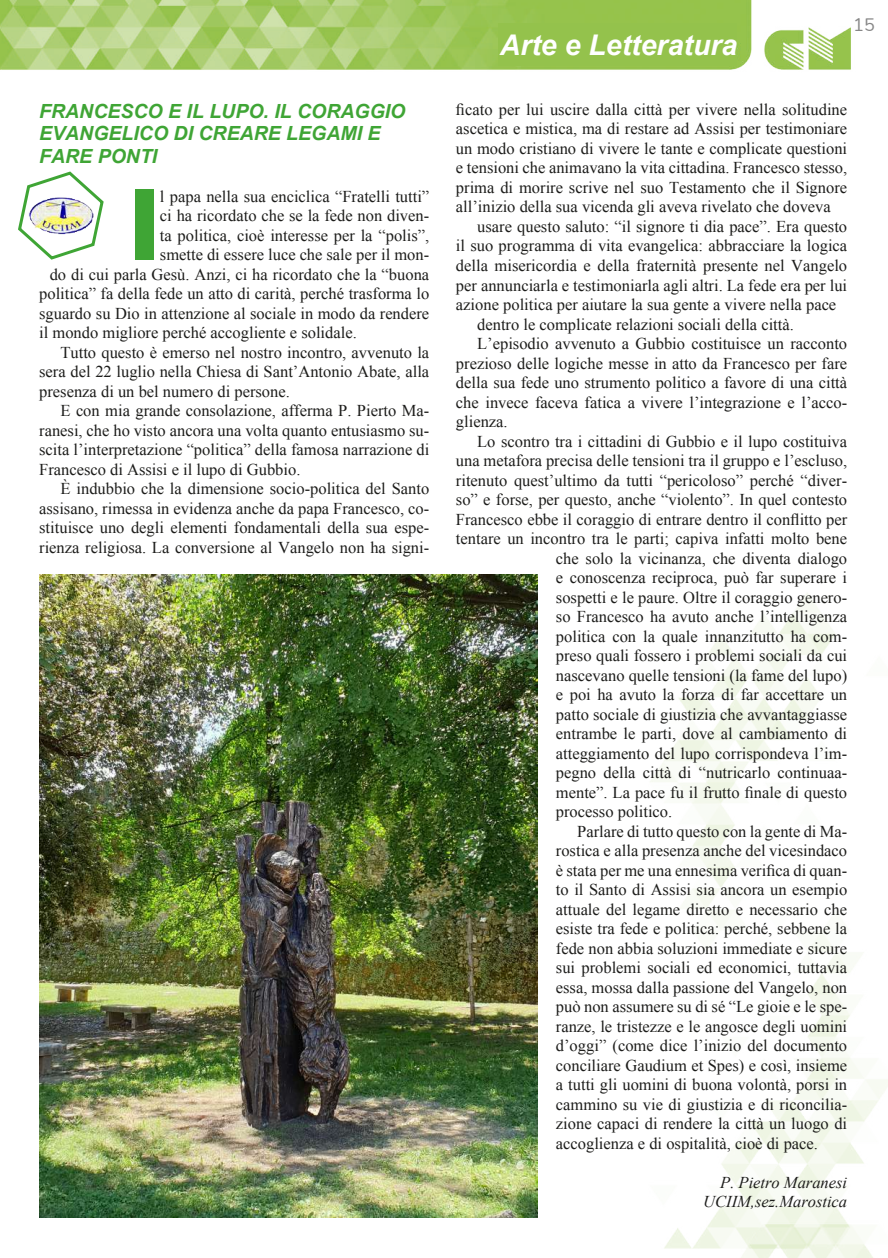
<style>
.page{position:relative;width:888px;height:1258px;background:#fff}
.page>*{position:absolute;margin:0;border:0;box-sizing:border-box;transform-origin:0 0}
.t1{font:700 95.55px "Avant Garde LT";color:#3fa535}
.t2{font:italic 700 28.5px "Arial";color:#fff}
.t3{font:italic 700 19.5px/22.5px "Arial";color:#3fa535}
.t4{font:18px "Nunito";color:#878787}
.t5{font:16.5px "Times New Roman";color:#1d1d1b}
.t6{font:italic 16.5px/19.5px "Times New Roman";color:#1d1d1b;text-align:right}
</style>
<div class="page">
<img style="left:0;top:0;width:888px;height:1258px">
<div style="left:498px;top:23px;width:239px;height:43px;background:#94c24c"></div>
<img style="left:16px;top:169px;width:89px;height:92px">
<img style="left:39px;top:574px;width:498px;height:643px">
<p class="t3" style="left:39px;top:100px;width:368px">FRANCESCO E IL LUPO. IL CORAGGIO<br>EVANGELICO DI CREARE LEGAMI E<br>FARE PONTI</p>
<h1 class="t1" style="left:129px;top:163px;width:32px">I</h1>
<p class="t5" style="left:160px;top:185px;width:271px">l papa nella sua enciclica “Fratelli tutti”</p>
<p class="t5" style="left:160px;top:205px;width:271px">ci ha ricordato che se la fede non diven-</p>
<p class="t5" style="left:160px;top:224px;width:271px">ta politica, cioè interesse per la “polis”,</p>
<p class="t5" style="left:160px;top:244px;width:271px">smette di essere luce che sale per il mon-</p>
<p class="t5" style="left:50px;top:263px;width:381px">do di cui parla Gesù. Anzi, ci ha ricordato che la “buona</p>
<p class="t5" style="left:39px;top:283px;width:392px">politica” fa della fede un atto di carità, perché trasforma lo</p>
<p class="t5" style="left:39px;top:302px;width:392px">sguardo su Dio in attenzione al sociale in modo da rendere</p>
<p class="t5" style="left:39px;top:322px;width:319px">il mondo migliore perché accogliente e solidale.</p>
<p class="t5" style="left:60px;top:341px;width:370px">Tutto questo è emerso nel nostro incontro, avvenuto la</p>
<p class="t5" style="left:39px;top:361px;width:392px">sera del 22 luglio nella Chiesa di Sant’Antonio Abate, alla</p>
<p class="t5" style="left:39px;top:380px;width:252px">presenza di un bel numero di persone.</p>
<p class="t5" style="left:60px;top:400px;width:370px">E con mia grande consolazione, afferma P. Pierto Ma-</p>
<p class="t5" style="left:39px;top:419px;width:392px">ranesi, che ho visto ancora una volta quanto entusiasmo su-</p>
<p class="t5" style="left:39px;top:439px;width:392px">scita l’interpretazione “politica” della famosa narrazione di</p>
<p class="t5" style="left:39px;top:458px;width:263px">Francesco di Assisi e il lupo di Gubbio.</p>
<p class="t5" style="left:60px;top:478px;width:370px">È indubbio che la dimensione socio-politica del Santo</p>
<p class="t5" style="left:39px;top:497px;width:392px">assisano, rimessa in evidenza anche da papa Francesco, co-</p>
<p class="t5" style="left:39px;top:517px;width:392px">stituisce uno degli elementi fondamentali della sua espe-</p>
<p class="t5" style="left:39px;top:536px;width:392px">rienza religiosa. La conversione al Vangelo non ha signi-</p>
<h2 class="t2" style="left:500px;top:26px;width:239px">Arte e Letteratura</h2>
<p class="t4" style="left:853px;top:11px;width:23px">15</p>
<p class="t5" style="left:456px;top:98px;width:393px">ficato per lui uscire dalla città per vivere nella solitudine</p>
<p class="t5" style="left:456px;top:118px;width:393px">ascetica e mistica, ma di restare ad Assisi per testimoniare</p>
<p class="t5" style="left:456px;top:137px;width:393px">un modo cristiano di vivere le tante e complicate questioni</p>
<p class="t5" style="left:456px;top:157px;width:393px">e tensioni che animavano la vita cittadina. Francesco stesso,</p>
<p class="t5" style="left:456px;top:176px;width:393px">prima di morire scrive nel suo Testamento che il Signore</p>
<p class="t5" style="left:456px;top:196px;width:376px">all’inizio della sua vicenda gli aveva rivelato che doveva</p>
<p class="t5" style="left:477px;top:215px;width:371px">usare questo saluto: “il signore ti dia pace”. Era questo</p>
<p class="t5" style="left:456px;top:235px;width:393px">il suo programma di vita evangelica: abbracciare la logica</p>
<p class="t5" style="left:456px;top:254px;width:393px">della misericordia e della fraternità presente nel Vangelo</p>
<p class="t5" style="left:456px;top:274px;width:393px">per annunciarla e testimoniarla agli altri. La fede era per lui</p>
<p class="t5" style="left:456px;top:293px;width:382px">azione politica per aiutare la sua gente a vivere nella pace</p>
<p class="t5" style="left:477px;top:313px;width:318px">dentro le complicate relazioni sociali della città.</p>
<p class="t5" style="left:477px;top:332px;width:371px">L’episodio avvenuto a Gubbio costituisce un racconto</p>
<p class="t5" style="left:456px;top:352px;width:393px">prezioso delle logiche messe in atto da Francesco per fare</p>
<p class="t5" style="left:456px;top:371px;width:393px">della sua fede uno strumento politico a favore di una città</p>
<p class="t5" style="left:456px;top:391px;width:393px">che invece faceva fatica a vivere l’integrazione e l’acco-</p>
<p class="t5" style="left:456px;top:410px;width:53px">glienza.</p>
<p class="t5" style="left:477px;top:430px;width:371px">Lo scontro tra i cittadini di Gubbio e il lupo costituiva</p>
<p class="t5" style="left:456px;top:449px;width:393px">una metafora precisa delle tensioni tra il gruppo e l’escluso,</p>
<p class="t5" style="left:456px;top:469px;width:393px">ritenuto quest’ultimo da tutti “pericoloso” perché “diver-</p>
<p class="t5" style="left:456px;top:488px;width:393px">so” e forse, per questo, anche “violento”. In quel contesto</p>
<p class="t5" style="left:456px;top:508px;width:393px">Francesco ebbe il coraggio di entrare dentro il conflitto per</p>
<p class="t5" style="left:456px;top:527px;width:393px">tentare un incontro tra le parti; capiva infatti molto bene</p>
<p class="t5" style="left:556px;top:547px;width:293px">che solo la vicinanza, che diventa dialogo</p>
<p class="t5" style="left:556px;top:566px;width:293px">e conoscenza reciproca, può far superare i</p>
<p class="t5" style="left:556px;top:586px;width:293px">sospetti e le paure. Oltre il coraggio genero-</p>
<p class="t5" style="left:556px;top:605px;width:293px">so Francesco ha avuto anche l’intelligenza</p>
<p class="t5" style="left:556px;top:625px;width:293px">politica con la quale innanzitutto ha com-</p>
<p class="t5" style="left:556px;top:644px;width:293px">preso quali fossero i problemi sociali da cui</p>
<p class="t5" style="left:556px;top:664px;width:293px">nascevano quelle tensioni (la fame del lupo)</p>
<p class="t5" style="left:556px;top:683px;width:293px">e poi ha avuto la forza di far accettare un</p>
<p class="t5" style="left:556px;top:703px;width:293px">patto sociale di giustizia che avvantaggiasse</p>
<p class="t5" style="left:556px;top:722px;width:293px">entrambe le parti, dove al cambiamento di</p>
<p class="t5" style="left:556px;top:742px;width:293px">atteggiamento del lupo corrispondeva l’im-</p>
<p class="t5" style="left:556px;top:761px;width:293px">pegno della città di “nutricarlo continuaa-</p>
<p class="t5" style="left:556px;top:781px;width:293px">mente”. La pace fu il frutto finale di questo</p>
<p class="t5" style="left:556px;top:800px;width:118px">processo politico.</p>
<p class="t5" style="left:577px;top:820px;width:272px">Parlare di tutto questo con la gente di Ma-</p>
<p class="t5" style="left:556px;top:839px;width:293px">rostica e alla presenza anche del vicesindaco</p>
<p class="t5" style="left:556px;top:859px;width:293px">è stata per me una ennesima verifica di quan-</p>
<p class="t5" style="left:556px;top:878px;width:293px">to il Santo di Assisi sia ancora un esempio</p>
<p class="t5" style="left:556px;top:898px;width:293px">attuale del legame diretto e necessario che</p>
<p class="t5" style="left:556px;top:917px;width:293px">esiste tra fede e politica: perché, sebbene la</p>
<p class="t5" style="left:556px;top:937px;width:293px">fede non abbia soluzioni immediate e sicure</p>
<p class="t5" style="left:556px;top:956px;width:293px">sui problemi sociali ed economici, tuttavia</p>
<p class="t5" style="left:556px;top:976px;width:293px">essa, mossa dalla passione del Vangelo, non</p>
<p class="t5" style="left:556px;top:995px;width:293px">può non assumere su di sé “Le gioie e le spe-</p>
<p class="t5" style="left:556px;top:1015px;width:293px">ranze, le tristezze e le angosce degli uomini</p>
<p class="t5" style="left:556px;top:1034px;width:293px">d’oggi” (come dice l’inizio del documento</p>
<p class="t5" style="left:556px;top:1054px;width:293px">conciliare Gaudium et Spes) e così, insieme</p>
<p class="t5" style="left:556px;top:1073px;width:293px">a tutti gli uomini di buona volontà, porsi in</p>
<p class="t5" style="left:556px;top:1093px;width:293px">cammino su vie di giustizia e di riconcilia-</p>
<p class="t5" style="left:556px;top:1112px;width:293px">zione capaci di rendere la città un luogo di</p>
<p class="t5" style="left:556px;top:1132px;width:264px">accoglienza e di ospitalità, cioè di pace.</p>
<p class="t6" style="left:703px;top:1172px;width:145px">P. Pietro Maranesi<br>UCIIM,sez.Marostica</p>
</div>
